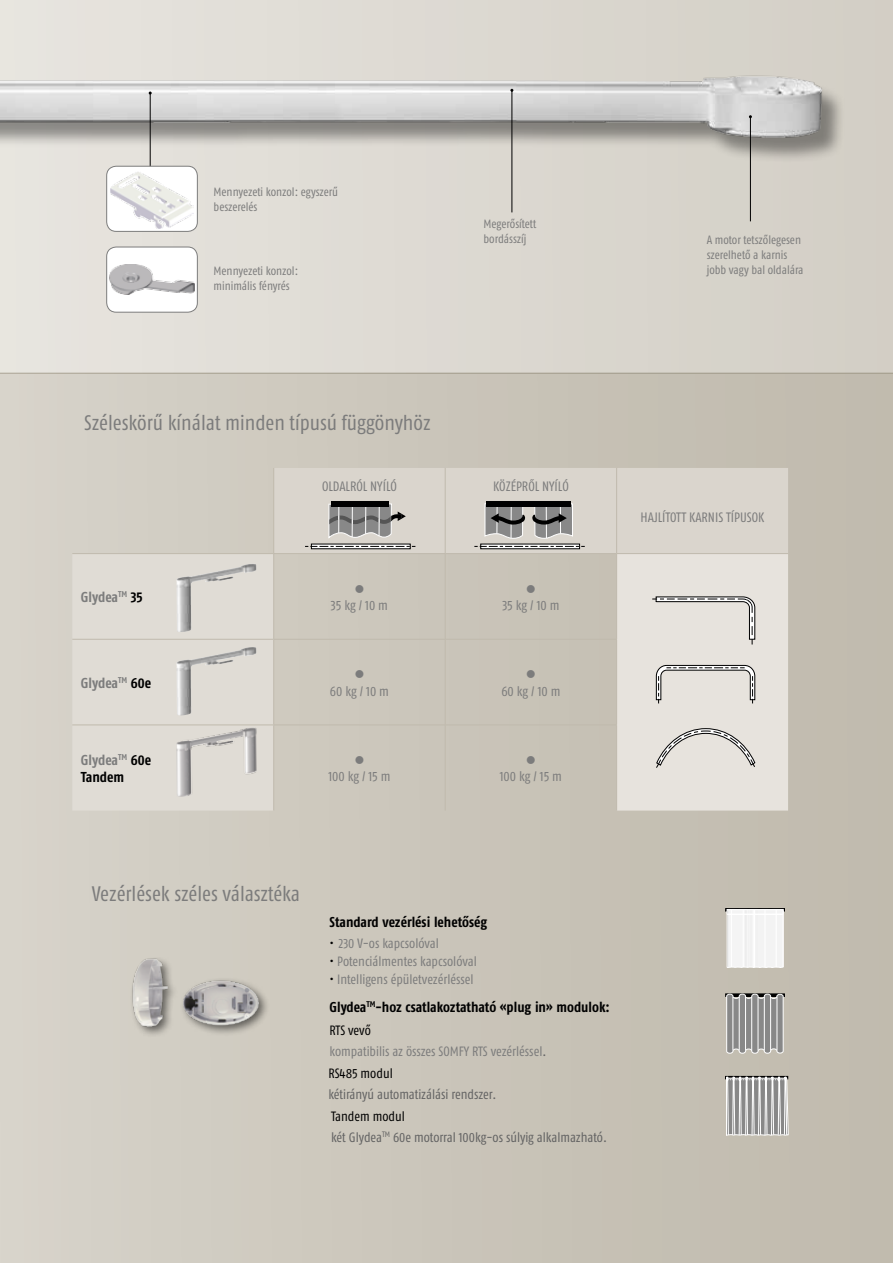
<style>
.page{position:relative;width:893px;height:1263px;background:#fff}
.page>*{position:absolute;margin:0;border:0;box-sizing:border-box;transform-origin:0 0}
.t1{font:21px "Fago Cond Reg";color:#7c7c7c}
.t2{font:14.4px "Fago Cond Bol";color:#7c7c7c}
.t3{font:14.4px/17.2px "Fago Cond Bol";color:#000}
.t4{font:14.25px "Fago Cond Bol";color:#000}
.t5{font:13.65px "Fago Cond Reg";color:#7c7c7c}
.t6{font:13.65px "Wingdings";color:#7c7c7c}
.t7{font:13.5px/21px "Fago Cond Reg";color:#7c7c7c}
.t8{font:13.5px/21px "Fago Cond Reg";color:#636363}
.t9{font:13.5px "Fago Cond Reg";color:#000}
.t10{font:12px/15px "Fago Cond Reg";color:#7c7c7c}
.s1{color:#000}
.s2{color:#7c7c7c}
.s3{color:#636363}
</style>
<div class="page">
<svg style="left:0;top:0;width:893px;height:373px;background:#d9d5cd"></svg>
<div style="left:0;top:374px;width:893px;height:889px;background:linear-gradient(to right,#d6d2c9,#bfb9ac)"></div>
<img style="left:0;top:26px;width:849px;height:485px">
<hr style="left:150px;top:93px;width:1px;height:96px;background:#000">
<hr style="left:511px;top:90px;width:1px;height:122px;background:#000">
<hr style="left:750px;top:117px;width:1px;height:104px;background:#000">
<div style="left:107px;top:247px;width:90px;height:65px;background:#fff;border-radius:10px"></div>
<img style="left:109px;top:265px;width:86px;height:29px">
<div style="left:106px;top:247px;width:92px;height:66px;border:1px solid #7c7c7c;border-radius:10px"></div>
<div style="left:107px;top:166px;width:90px;height:65px;background:#fff;border-radius:10px"></div>
<img style="left:110px;top:172px;width:84px;height:57px">
<div style="left:106px;top:166px;width:92px;height:66px;border:1px solid #7c7c7c;border-radius:10px"></div>
<div style="left:72px;top:554px;width:201px;height:256px;background:#e0dcd5"></div>
<hr style="left:273px;top:468px;width:1px;height:85px;background:#c0baad">
<hr style="left:72px;top:553px;width:202px;height:1px;background:#c0baad">
<hr style="left:273px;top:554px;width:1px;height:85px;background:#c0baad">
<hr style="left:72px;top:639px;width:202px;height:1px;background:#c0baad">
<hr style="left:273px;top:640px;width:1px;height:84px;background:#c0baad">
<hr style="left:72px;top:724px;width:202px;height:1px;background:#c0baad">
<hr style="left:273px;top:725px;width:1px;height:85px;background:#c0baad">
<img style="left:213px;top:564px;width:40px;height:8px">
<img style="left:213px;top:647px;width:40px;height:8px">
<img style="left:176px;top:728px;width:83px;height:70px">
<svg style="left:274px;top:468px;width:514px;height:379px;background:#cfcac1"></svg>
<div style="left:725px;top:994px;width:60px;height:2px;border:1px solid #000"></div>
<svg style="left:726px;top:994px;width:57px;height:59px;background:#939392"></svg>
<hr style="left:733px;top:997px;width:1px;height:53px;background:#fff">
<hr style="left:739px;top:997px;width:1px;height:53px;background:#fff">
<hr style="left:745px;top:997px;width:1px;height:53px;background:#fff">
<hr style="left:751px;top:997px;width:1px;height:53px;background:#fff">
<hr style="left:758px;top:997px;width:1px;height:53px;background:#fff">
<hr style="left:764px;top:997px;width:1px;height:53px;background:#fff">
<hr style="left:770px;top:997px;width:1px;height:53px;background:#fff">
<hr style="left:777px;top:997px;width:1px;height:53px;background:#fff">
<svg style="left:725px;top:1075px;width:63px;height:80px;background:#b4b2af"></svg>
<div style="left:725px;top:908px;width:60px;height:3px;border:1px solid #000"></div>
<svg style="left:727px;top:909px;width:56px;height:59px"></svg>
<hr style="left:728px;top:909px;width:1px;height:58px;background:#fff">
<hr style="left:729px;top:909px;width:1px;height:58px;background:#fff">
<hr style="left:730px;top:909px;width:1px;height:58px;background:#fff">
<hr style="left:731px;top:909px;width:1px;height:58px;background:#fff">
<hr style="left:732px;top:909px;width:1px;height:58px;background:#fff">
<hr style="left:733px;top:909px;width:1px;height:58px;background:#fff">
<hr style="left:734px;top:909px;width:1px;height:58px;background:#fff">
<hr style="left:736px;top:909px;width:1px;height:58px;background:#fff">
<hr style="left:737px;top:909px;width:1px;height:58px;background:#fff">
<hr style="left:738px;top:909px;width:1px;height:58px;background:#fff">
<hr style="left:739px;top:909px;width:1px;height:58px;background:#fff">
<hr style="left:740px;top:909px;width:1px;height:58px;background:#fff">
<hr style="left:741px;top:909px;width:1px;height:58px;background:#fff">
<hr style="left:742px;top:909px;width:1px;height:58px;background:#fff">
<hr style="left:743px;top:909px;width:1px;height:58px;background:#fff">
<hr style="left:744px;top:909px;width:1px;height:58px;background:#fff">
<hr style="left:745px;top:909px;width:1px;height:58px;background:#fff">
<hr style="left:747px;top:909px;width:1px;height:58px;background:#fff">
<hr style="left:748px;top:909px;width:1px;height:58px;background:#fff">
<hr style="left:749px;top:909px;width:1px;height:58px;background:#fff">
<hr style="left:750px;top:909px;width:1px;height:58px;background:#fff">
<hr style="left:751px;top:909px;width:1px;height:58px;background:#fff">
<hr style="left:752px;top:909px;width:1px;height:58px;background:#fff">
<hr style="left:753px;top:909px;width:1px;height:58px;background:#fff">
<hr style="left:754px;top:909px;width:1px;height:58px;background:#fff">
<hr style="left:755px;top:909px;width:1px;height:58px;background:#fff">
<hr style="left:756px;top:909px;width:1px;height:58px;background:#fff">
<hr style="left:758px;top:909px;width:1px;height:58px;background:#fff">
<hr style="left:759px;top:909px;width:1px;height:58px;background:#fff">
<hr style="left:760px;top:909px;width:1px;height:58px;background:#fff">
<hr style="left:761px;top:909px;width:1px;height:58px;background:#fff">
<hr style="left:762px;top:909px;width:1px;height:58px;background:#fff">
<hr style="left:763px;top:909px;width:1px;height:58px;background:#fff">
<hr style="left:764px;top:909px;width:1px;height:58px;background:#fff">
<hr style="left:765px;top:909px;width:1px;height:58px;background:#fff">
<hr style="left:766px;top:909px;width:1px;height:58px;background:#fff">
<hr style="left:767px;top:909px;width:1px;height:58px;background:#fff">
<hr style="left:769px;top:909px;width:1px;height:58px;background:#fff">
<hr style="left:770px;top:909px;width:1px;height:58px;background:#fff">
<hr style="left:771px;top:909px;width:1px;height:58px;background:#fff">
<hr style="left:772px;top:909px;width:1px;height:58px;background:#fff">
<hr style="left:773px;top:909px;width:1px;height:58px;background:#fff">
<hr style="left:774px;top:909px;width:1px;height:58px;background:#fff">
<hr style="left:775px;top:909px;width:1px;height:58px;background:#fff">
<hr style="left:776px;top:909px;width:1px;height:58px;background:#fff">
<hr style="left:777px;top:909px;width:1px;height:58px;background:#fff">
<hr style="left:778px;top:909px;width:1px;height:58px;background:#fff">
<hr style="left:779px;top:909px;width:1px;height:58px;background:#fff">
<hr style="left:781px;top:909px;width:1px;height:58px;background:#fff">
<hr style="left:782px;top:909px;width:1px;height:58px;background:#fff">
<hr style="left:783px;top:909px;width:1px;height:58px;background:#fff">
<div style="left:180px;top:976px;width:90px;height:61px;background:#000;opacity:.55"></div>
<img style="left:182px;top:975px;width:79px;height:51px">
<div style="left:129px;top:956px;width:50px;height:82px;background:#000;opacity:.55"></div>
<img style="left:128px;top:955px;width:43px;height:77px">
<p class="t10" style="left:214px;top:184px;width:126px">Mennyezeti konzol: egyszerű beszerelés</p>
<p class="t10" style="left:214px;top:263px;width:86px">Mennyezeti konzol: minimális fényrés</p>
<p class="t10" style="left:483px;top:217px;width:54px">Megerősített bordásszíj</p>
<p class="t10" style="left:707px;top:232px;width:98px">A motor tetszőlegesen szerelhető a karnis jobb vagy bal oldalára</p>
<h1 class="t1" style="left:84px;top:410px;width:348px">Széleskörű kínálat minden típusú függönyhöz</h1>
<p class="t2" style="left:81px;top:588px;width:63px">Glydea<sup>TM</sup> <span class="s1">35</span></p>
<p class="t2" style="left:81px;top:674px;width:72px">Glydea<sup>TM</sup> <span class="s1">60e</span></p>
<p class="t5" style="left:322px;top:478px;width:76px">OLDALRÓL NYÍLÓ</p>
<p class="t5" style="left:493px;top:478px;width:77px">KÖZÉPRŐL NYÍLÓ</p>
<p class="t6" style="left:354px;top:581px;width:12px">●</p>
<p class="t5" style="left:331px;top:597px;width:59px">35kg/10m</p>
<p class="t6" style="left:354px;top:667px;width:12px">●</p>
<p class="t5" style="left:330px;top:683px;width:61px">60kg/10m</p>
<p class="t6" style="left:526px;top:581px;width:12px">●</p>
<p class="t5" style="left:502px;top:597px;width:59px">35kg/10m</p>
<p class="t6" style="left:526px;top:667px;width:12px">●</p>
<p class="t5" style="left:501px;top:683px;width:61px">60kg/10m</p>
<p class="t3" style="left:81px;top:751px;width:72px"><span class="s2">Glydea</span><sup>TM</sup> 60e<br>Tandem</p>
<p class="t6" style="left:354px;top:753px;width:12px">●</p>
<p class="t5" style="left:328px;top:768px;width:64px">100kg / 15 m</p>
<p class="t6" style="left:526px;top:753px;width:12px">●</p>
<p class="t5" style="left:500px;top:768px;width:64px">100kg/ 15 m</p>
<p class="t5" style="left:640px;top:509px;width:125px">HAJLÍTOTT KARNIS TÍPUSOK</p>
<h1 class="t1" style="left:92px;top:881px;width:210px">Vezérlések széles választéka</h1>
<p class="t4" style="left:330px;top:914px;width:159px">Standard vezérlési lehetőség</p>
<p class="t7" style="left:330px;top:933px;width:111px"><span class="s1">•</span> 230 V-os kapcsolóval</p>
<p class="t7" style="left:330px;top:951px;width:149px"><span class="s1">•</span> Potenciálmentes kapcsolóval</p>
<p class="t7" style="left:330px;top:969px;width:146px"><span class="s1">•</span> Intelligens épületvezérléssel</p>
<p class="t4" style="left:330px;top:998px;width:282px">Glydea<sup>TM</sup>-hoz csatlakoztatható «plug in» modulok:</p>
<p class="t7" style="left:330px;top:1019px;width:218px"><span class="s1">RTS vevő<br></span>kompatibilis az összes SOMFY RTS vezérléssel<span class="s3">.</span></p>
<p class="t9" style="left:328px;top:1065px;width:66px">RS485 modul</p>
<p class="t8" style="left:328px;top:1084px;width:169px">kétirányú automatizálási rendszer.</p>
<p class="t8" style="left:331px;top:1105px;width:277px"><span class="s1">Tandem modul<br></span>két Glydea<sup>TM</sup> 60e motorral 100kg-os súlyig alkalmazható.</p>
</div>
